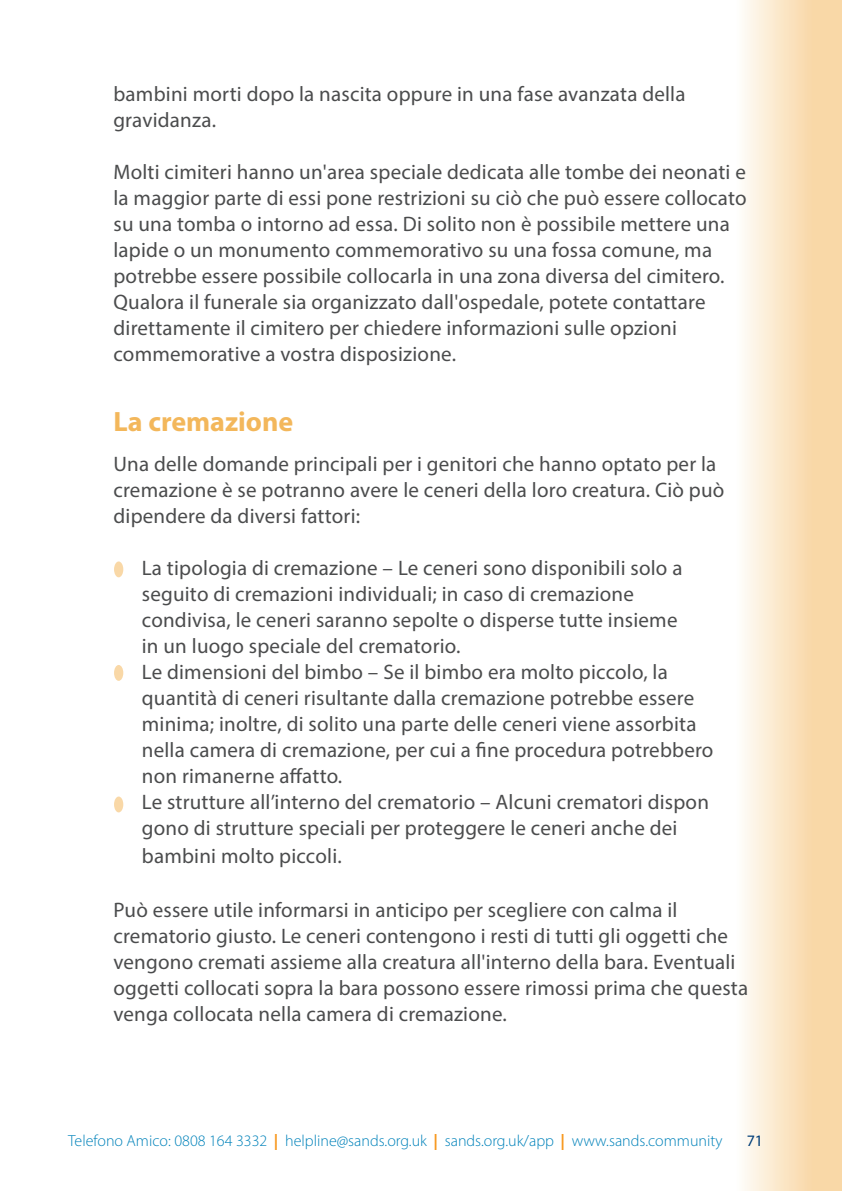
<style>
.page{position:relative;width:842px;height:1191px;background:#fff}
.page>*{position:absolute;margin:0;border:0;box-sizing:border-box;transform-origin:0 0}
.t1{font:700 28px "Myriad Pro";color:#f3b75b}
.t2{font:21px/26px "Myriad Pro";letter-spacing:.01em;color:#4b4c4d}
.t3{font:300 16px "Myriad Pro";color:#0082ba}
.t4{font:16px "Myriad Pro";color:#003d78}
.s1{font-weight:700;color:#f7971d}
</style>
<div class="page">
<svg style="left:744px;top:0;width:97px;height:1191px;background:#fae3c1"></svg>
<div style="left:114px;top:796px;width:9px;height:16px;background:#f9d8a7;border-radius:50%"></div>
<div style="left:114px;top:665px;width:9px;height:16px;background:#f9d8a7;border-radius:50%"></div>
<div style="left:114px;top:561px;width:9px;height:16px;background:#f9d8a7;border-radius:50%"></div>
<p class="t2" style="left:113px;top:80px;width:573px">bambini morti dopo la nascita oppure in una fase avanzata della gravidanza.</p>
<p class="t2" style="left:113px;top:158px;width:634px">Molti cimiteri hanno un'area speciale dedicata alle tombe dei neonati e la maggior parte di essi pone restrizioni su ciò che può essere collocato su una tomba o intorno ad essa. Di solito non è possibile mettere una lapide o un monumento commemorativo su una fossa comune, ma potrebbe essere possibile collocarla in una zona diversa del cimitero.<br>Qualora il funerale sia organizzato dall'ospedale, potete contattare direttamente il cimitero per chiedere informazioni sulle opzioni commemorative a vostra disposizione.</p>
<p class="t1" style="left:113px;top:403px;width:181px">La cremazione</p>
<p class="t2" style="left:113px;top:450px;width:612px">Una delle domande principali per i genitori che hanno optato per la cremazione è se potranno avere le ceneri della loro creatura. Ciò può dipendere da diversi fattori:</p>
<p class="t2" style="left:142px;top:554px;width:542px">La tipologia di cremazione – Le ceneri sono disponibili solo a</p>
<p class="t2" style="left:142px;top:580px;width:537px">seguito di cremazioni individuali; in caso di cremazione condivisa, le ceneri saranno sepolte o disperse tutte insieme in un luogo speciale del crematorio.</p>
<p class="t2" style="left:142px;top:658px;width:573px">Le dimensioni del bimbo – Se il bimbo era molto piccolo, la quantità di ceneri risultante dalla cremazione potrebbe essere minima; inoltre, di solito una parte delle ceneri viene assorbita nella camera di cremazione, per cui a fine procedura potrebbero non rimanerne affatto.</p>
<p class="t2" style="left:142px;top:788px;width:568px">Le strutture all’interno del crematorio – Alcuni crematori dispon gono di strutture speciali per proteggere le ceneri anche dei</p>
<p class="t2" style="left:142px;top:842px;width:201px">bambini molto piccoli.</p>
<p class="t2" style="left:113px;top:896px;width:636px">Può essere utile informarsi in anticipo per scegliere con calma il crematorio giusto. Le ceneri contengono i resti di tutti gli oggetti che vengono cremati assieme alla creatura all'interno della bara. Eventuali oggetti collocati sopra la bara possono essere rimossi prima che questa venga collocata nella camera di cremazione.</p>
<p class="t3" style="left:68px;top:1130px;width:655px">Telefono Amico: 0808 164 3332 <span class="s1">|</span> helpline@sands.org.uk <span class="s1">|</span> sands.org.uk/app <span class="s1">|</span> www.sands.community</p>
<p class="t4" style="left:746px;top:1130px;width:18px">71</p>
</div>
